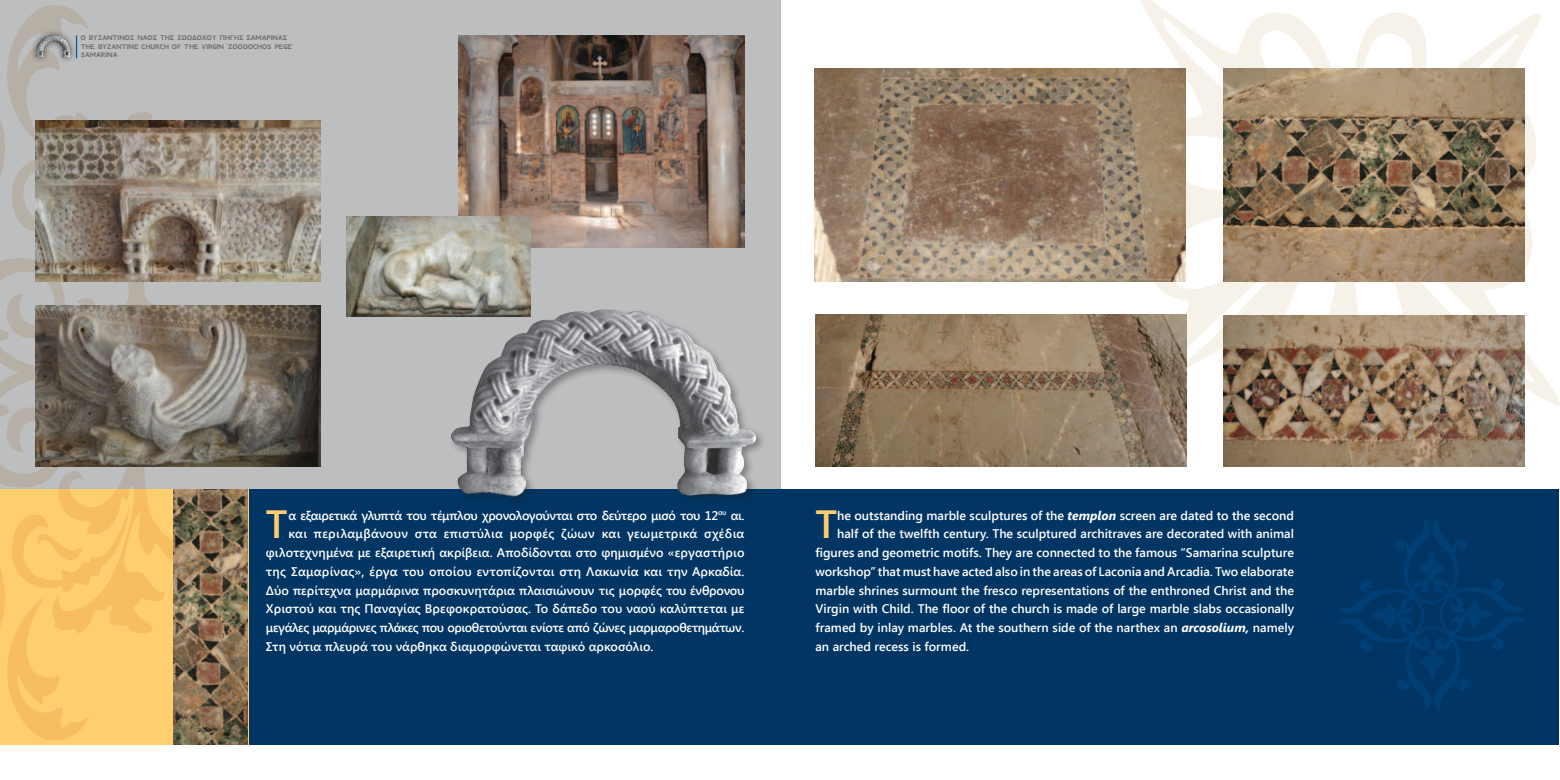
<style>
.page{position:relative;width:1560px;height:780px;background:#fff}
.page>*{position:absolute;margin:0;border:0;box-sizing:border-box;transform-origin:0 0}
.t1{font:600 39.25px "Segoe UI";color:#ffce6f}
.t2{font:600 12.5px "Segoe UI";color:#fff}
.t3{font:600 12.5px "Segoe UI";letter-spacing:-.03em;color:#fff}
.t4{font:600 12.5px "Segoe UI";letter-spacing:.02em;color:#fff}
.t5{font:600 12.5px "Segoe UI";letter-spacing:.025em;color:#fff}
.t6{font:700 7.5px/9.2px "GFS Neohellenic";color:#6d6f71}
.s1{font-weight:700;font-style:italic}
</style>
<div class="page">
<div style="left:0;top:0;width:780px;height:495px;background:#bcbec0"></div>
<svg style="left:1133px;top:0;width:426px;height:419px"></svg>
<div style="left:173px;top:489px;width:1385px;height:255px;background:#003564"></div>
<div style="left:0;top:489px;width:248px;height:255px;background:#ffce6f"></div>
<svg style="left:0;top:112px;width:199px;height:247px"></svg>
<svg style="left:0;top:359px;width:199px;height:274px"></svg>
<svg style="left:0;top:466px;width:130px;height:274px"></svg>
<img style="left:814px;top:69px;width:371px;height:212px">
<img style="left:815px;top:314px;width:371px;height:152px">
<img style="left:1222px;top:315px;width:302px;height:151px">
<img style="left:1222px;top:69px;width:302px;height:212px">
<img style="left:35px;top:120px;width:285px;height:161px">
<img style="left:35px;top:305px;width:285px;height:161px">
<img style="left:458px;top:35px;width:286px;height:213px">
<img style="left:173px;top:489px;width:75px;height:255px">
<img style="left:347px;top:217px;width:183px;height:100px">
<img style="left:428px;top:293px;width:335px;height:208px">
<svg style="left:0;top:5px;width:130px;height:274px"></svg>
<div style="left:29px;top:29px;width:48px;height:34px;background:#231f20;opacity:.75"></div>
<img style="left:33px;top:34px;width:40px;height:28px">
<svg style="left:1339px;top:518px;width:186px;height:194px"></svg>
<p class="t6" style="left:81px;top:33px;width:214px">Ο ΒΥΖΑΝΤΙΝΟΣ ΝΑΟΣ ΤΗΣ ΖΩΟΔΟΧΟΥ ΠΗΓΗΣ ΣΑΜΑΡΙΝΑΣ<br>THE BYZANTINE CHURCH OF THE VIRGIN ‘ZOODOCHOS PEGE’</p>
<p class="t6" style="left:81px;top:49px;width:38px">SAMARINA</p>
<h1 class="t1" style="left:266px;top:497px;width:23px">Τ</h1>
<p class="t3" style="left:288px;top:506px;width:457px">α εξαιρετικά γλυπτά του τέμπλου χρονολογούνται στο δεύτερο μισό του 12<sup>ου</sup> αι.</p>
<p class="t5" style="left:288px;top:525px;width:457px">και περιλαμβάνουν στα επιστύλια μορφές ζώων και γεωμετρικά σχέδια</p>
<p class="t2" style="left:266px;top:544px;width:480px">φιλοτεχνημένα με εξαιρετική ακρίβεια. Αποδίδονται στο φημισμένο «εργαστήριο</p>
<p class="t4" style="left:266px;top:562px;width:480px">της Σαμαρίνας», έργα του οποίου εντοπίζονται στη Λακωνία και την Αρκαδία.</p>
<p class="t2" style="left:266px;top:581px;width:480px">Δύο περίτεχνα μαρμάρινα προσκυνητάρια πλαισιώνουν τις μορφές του ένθρονου</p>
<p class="t2" style="left:266px;top:600px;width:480px">Χριστού και της Παναγίας Βρεφοκρατούσας. Το δάπεδο του ναού καλύπτεται με</p>
<p class="t3" style="left:266px;top:619px;width:480px">μεγάλες μαρμάρινες πλάκες που οριοθετούνται ενίοτε από ζώνες μαρμαροθετημάτων.</p>
<p class="t2" style="left:266px;top:637px;width:389px">Στη νότια πλευρά του νάρθηκα διαμορφώνεται ταφικό αρκοσόλιο.</p>
<h1 class="t1" style="left:815px;top:497px;width:23px">T</h1>
<p class="t2" style="left:837px;top:506px;width:458px">he outstanding marble sculptures of the <span class="s1">templon</span> screen are dated to the second</p>
<p class="t2" style="left:837px;top:525px;width:458px">half of the twelfth century. The sculptured architraves are decorated with animal</p>
<p class="t2" style="left:815px;top:544px;width:480px">figures and geometric motifs. They are connected to the famous “Samarina sculpture</p>
<p class="t2" style="left:815px;top:562px;width:480px">workshop” that must have acted also in the areas of Laconia and Arcadia. Two elaborate</p>
<p class="t2" style="left:815px;top:581px;width:480px">marble shrines surmount the fresco representations of the enthroned Christ and the</p>
<p class="t2" style="left:815px;top:600px;width:480px">Virgin with Child. The floor of the church is made of large marble slabs occasionally</p>
<p class="t2" style="left:815px;top:619px;width:480px">framed by inlay marbles. At the southern side of the narthex an <span class="s1">arcosolium,</span> namely</p>
<p class="t2" style="left:815px;top:637px;width:155px">an arched recess is formed.</p>
</div>
